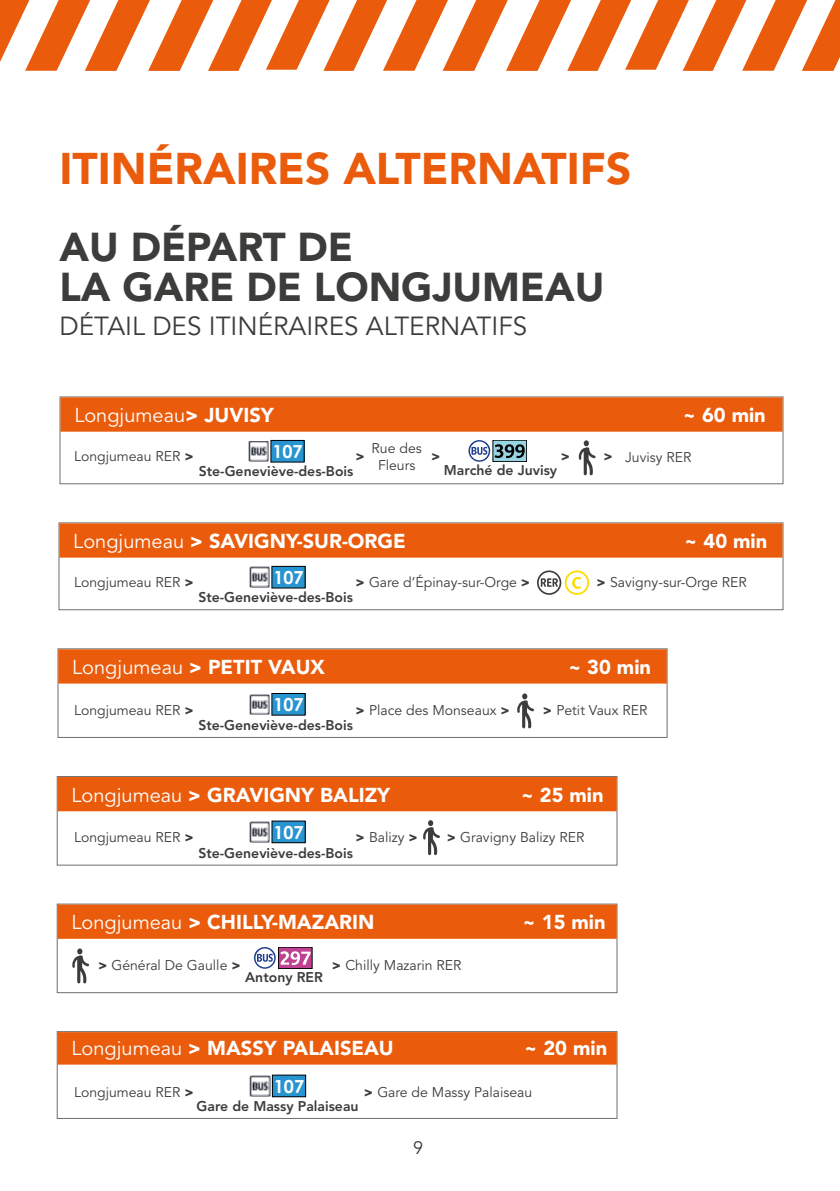
<style>
.page{position:relative;width:840px;height:1191px;background:#fff}
.page>*{position:absolute;margin:0;border:0;box-sizing:border-box;transform-origin:0 0}
.t1{font:900 44px "Avenir LT Std";color:#ea5b0b}
.t2{font:900 40px/40px "Avenir LT Std";color:#3c3c3b}
.t3{font:26px "Avenir LT Std";color:#3c3c3b}
.t4{font:900 20px "Avenir LT Std";color:#fff}
.t5{font:20px "Avenir LT Std";color:#fff}
.t6{font:700 18px "Century Gothic";color:#fff}
.t7{font:18px "Avenir LT Std";color:#3c3c3b}
.t8{font:14px/16.8px "Avenir LT Std";color:#3c3c3b;text-align:center}
.t9{font:800 14px "Avenir LT Std";color:#3c3c3b}
.t10{font:900 14px "Avenir LT Std";color:#3c3c3b}
.s1{font-weight:900}
.s2{font-weight:400}
</style>
<div class="page">
<svg style="left:0;top:0;width:839px;height:71px"></svg>
<div style="left:59px;top:396px;width:724px;height:88px;border:1px solid #706f6f"></div>
<div style="left:58px;top:522px;width:725px;height:88px;border:1px solid #706f6f"></div>
<div style="left:57px;top:648px;width:610px;height:90px;border:1px solid #706f6f"></div>
<div style="left:57px;top:776px;width:560px;height:89px;border:1px solid #706f6f"></div>
<div style="left:57px;top:1031px;width:560px;height:88px;border:1px solid #706f6f"></div>
<div style="left:60px;top:397px;width:722px;height:35px;background:#ea5b0b;border:2px solid #ea5b0b"></div>
<div style="left:59px;top:523px;width:723px;height:34px;background:#ea5b0b;border:2px solid #ea5b0b"></div>
<div style="left:58px;top:649px;width:608px;height:34px;background:#ea5b0b;border:2px solid #ea5b0b"></div>
<div style="left:57px;top:777px;width:559px;height:34px;background:#ea5b0b"></div>
<div style="left:57px;top:1032px;width:559px;height:32px;background:#ea5b0b;border:2px solid #ea5b0b"></div>
<svg style="left:537px;top:570px;width:51px;height:25px"></svg>
<img style="left:248px;top:441px;width:21px;height:20px">
<div style="left:271px;top:440px;width:33px;height:22px;background:#2894d0"></div>
<div style="left:271px;top:440px;width:33px;height:22px;border:1px solid #000"></div>
<img style="left:249px;top:567px;width:20px;height:20px">
<div style="left:272px;top:566px;width:33px;height:22px;background:#2894d0"></div>
<div style="left:272px;top:566px;width:33px;height:22px;border:1px solid #000"></div>
<img style="left:249px;top:694px;width:20px;height:20px">
<div style="left:272px;top:693px;width:33px;height:22px;background:#2894d0"></div>
<div style="left:272px;top:693px;width:33px;height:22px;border:1px solid #000"></div>
<img style="left:249px;top:821px;width:21px;height:21px">
<div style="left:272px;top:821px;width:33px;height:21px;background:#2894d0"></div>
<img style="left:249px;top:1075px;width:21px;height:21px">
<div style="left:272px;top:1075px;width:33px;height:21px;background:#2894d0"></div>
<svg style="left:468px;top:440px;width:56px;height:22px"></svg>
<div style="left:57px;top:903px;width:560px;height:90px;border:1px solid #706f6f"></div>
<div style="left:57px;top:904px;width:559px;height:34px;background:#ea5b0b;border:2px solid #ea5b0b"></div>
<svg style="left:254px;top:947px;width:56px;height:21px"></svg>
<svg style="left:72px;top:948px;width:17px;height:35px"></svg>
<svg style="left:578px;top:440px;width:17px;height:35px"></svg>
<svg style="left:517px;top:693px;width:16px;height:35px"></svg>
<svg style="left:423px;top:820px;width:16px;height:35px"></svg>
<h1 class="t1" style="left:59px;top:142px;width:573px">ITINÉRAIRES ALTERNATIFS</h1>
<h2 class="t2" style="left:59px;top:226px;width:546px">AU DÉPART DE<br>LA GARE DE LONGJUMEAU</h2>
<h3 class="t3" style="left:59px;top:311px;width:469px">DÉTAIL DES ITINÉRAIRES ALTERNATIFS</h3>
<h3 class="t5" style="left:74px;top:404px;width:201px">Longjumeau<span class="s1">&gt; JUVISY</span></h3>
<h3 class="t4" style="left:682px;top:403px;width:84px">~ 60 min</h3>
<p class="t8" style="left:371px;top:440px;width:52px">Rue des<br>Fleurs</p>
<p class="t6" style="left:272px;top:438px;width:32px">107</p>
<p class="t8" style="left:74px;top:448px;width:121px">Longjumeau RER <span class="s1">&gt;</span></p>
<p class="t10" style="left:355px;top:447px;width:11px">&gt;</p>
<p class="t10" style="left:431px;top:447px;width:11px">&gt;</p>
<p class="t10" style="left:560px;top:447px;width:53px">&gt; &gt;</p>
<p class="t9" style="left:443px;top:462px;width:115px">Marché de Juvisy</p>
<p class="t9" style="left:199px;top:462px;width:156px">Ste-Geneviève-des-Bois</p>
<p class="t8" style="left:624px;top:449px;width:68px">Juvisy RER</p>
<h3 class="t4" style="left:73px;top:529px;width:334px"><span class="s2">Longjumeau</span> &gt; SAVIGNY-SUR-ORGE</h3>
<h3 class="t4" style="left:684px;top:529px;width:84px">~ 40 min</h3>
<p class="t6" style="left:273px;top:564px;width:32px">107</p>
<p class="t8" style="left:74px;top:574px;width:121px">Longjumeau RER <span class="s1">&gt;</span></p>
<p class="t8" style="left:355px;top:574px;width:176px"><span class="s1">&gt;</span> Gare d’Épinay-sur-Orge <span class="s1">&gt;</span></p>
<p class="t8" style="left:596px;top:574px;width:151px"><span class="s1">&gt;</span> Savigny-sur-Orge RER</p>
<p class="t9" style="left:198px;top:589px;width:156px">Ste-Geneviève-des-Bois</p>
<h3 class="t5" style="left:72px;top:655px;width:254px">Longjumeau <span class="s1">&gt; PETIT VAUX</span></h3>
<h3 class="t4" style="left:567px;top:655px;width:84px">~ 30 min</h3>
<p class="t6" style="left:273px;top:691px;width:32px">107</p>
<p class="t8" style="left:74px;top:702px;width:121px">Longjumeau RER <span class="s1">&gt;</span></p>
<p class="t8" style="left:355px;top:702px;width:156px"><span class="s1">&gt;</span> Place des Monseaux <span class="s1">&gt;</span></p>
<p class="t8" style="left:542px;top:702px;width:106px"><span class="s1">&gt;</span> Petit Vaux RER</p>
<p class="t9" style="left:198px;top:716px;width:156px">Ste-Geneviève-des-Bois</p>
<h3 class="t4" style="left:71px;top:782px;width:320px"><span class="s2">Longjumeau</span> &gt; GRAVIGNY BALIZY</h3>
<h3 class="t4" style="left:520px;top:782px;width:84px">~ 25 min</h3>
<p class="t6" style="left:273px;top:818px;width:32px">107</p>
<p class="t8" style="left:74px;top:829px;width:121px">Longjumeau RER <span class="s1">&gt;</span></p>
<p class="t8" style="left:355px;top:829px;width:64px"><span class="s1">&gt;</span> Balizy <span class="s1">&gt;</span></p>
<p class="t8" style="left:446px;top:829px;width:139px"><span class="s1">&gt;</span> Gravigny Balizy RER</p>
<p class="t9" style="left:198px;top:844px;width:156px">Ste-Geneviève-des-Bois</p>
<h3 class="t4" style="left:71px;top:910px;width:304px"><span class="s2">Longjumeau</span> &gt; CHILLY-MAZARIN</h3>
<h3 class="t4" style="left:522px;top:910px;width:84px">~ 15 min</h3>
<p class="t9" style="left:245px;top:969px;width:79px">Antony RER</p>
<p class="t8" style="left:98px;top:957px;width:144px"><span class="s1">&gt;</span> Général De Gaulle <span class="s1">&gt;</span></p>
<p class="t8" style="left:332px;top:957px;width:131px"><span class="s1">&gt;</span> Chilly Mazarin RER</p>
<h3 class="t4" style="left:71px;top:1036px;width:323px"><span class="s2">Longjumeau</span> &gt; MASSY PALAISEAU</h3>
<h3 class="t4" style="left:524px;top:1036px;width:84px">~ 20 min</h3>
<p class="t6" style="left:274px;top:1072px;width:32px">107</p>
<p class="t9" style="left:196px;top:1097px;width:163px">Gare de Massy Palaiseau</p>
<p class="t8" style="left:74px;top:1084px;width:121px">Longjumeau RER <span class="s1">&gt;</span></p>
<p class="t8" style="left:363px;top:1084px;width:170px"><span class="s1">&gt;</span> Gare de Massy Palaiseau</p>
<p class="t7" style="left:413px;top:1137px;width:12px">9</p>
</div>
